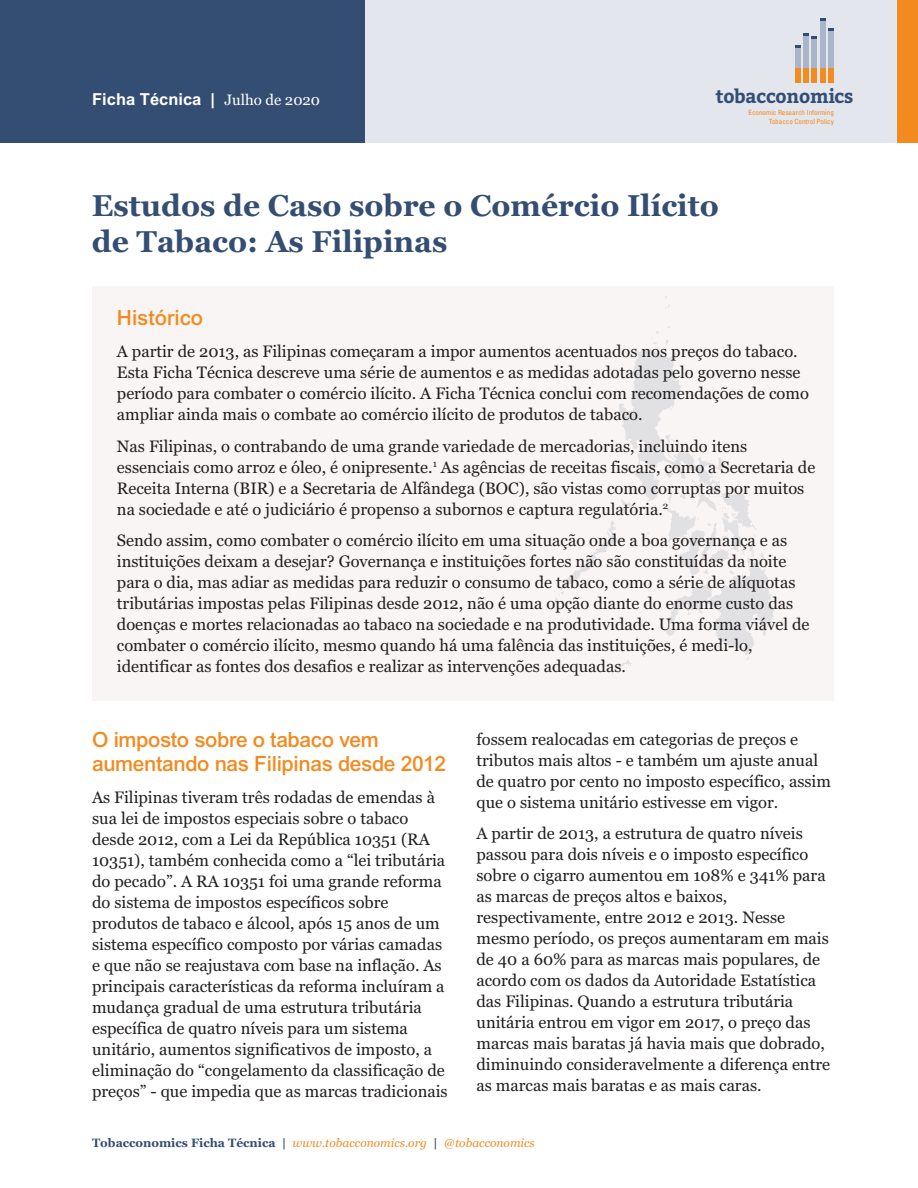
<style>
.page{position:relative;width:918px;height:1188px;background:#fff}
.page>*{position:absolute;margin:0;border:0;box-sizing:border-box;transform-origin:0 0}
.t1{font:700 30px/36px "Georgia";color:#344d73}
.t2{font:500 21px/24px "Arial";letter-spacing:-.015em;color:#f28a20}
.t3{font:700 18.9px "Bitter";letter-spacing:-.01em;color:#334d73}
.t4{font:16.5px/21px "Georgia";color:#231f20}
.t5{font:700 16.5px "Arial";color:#fff}
.t6{font:italic 12px "Georgia";color:#f28a20}
.t7{font:condensed 7.2px/9px "Univers";letter-spacing:-.005em;color:#f28b20;text-align:right}
.s1{font-family:"Georgia";font-weight:400;font-size:15px}
.s2{font-weight:700;font-style:normal;color:#344d73}
</style>
<div class="page">
<div style="left:92px;top:286px;width:742px;height:415px;background:#f9f5f4"></div>
<svg style="left:555px;top:326px;width:219px;height:350px"></svg>
<div style="left:365px;top:0;width:532px;height:143px;background:#e3e6ed"></div>
<div style="left:0;top:0;width:365px;height:143px;background:#344d73"></div>
<div style="left:897px;top:0;width:21px;height:143px;background:#f28a20"></div>
<div style="left:828px;top:30px;width:6px;height:39px;background:#abb5c9"></div>
<svg style="left:828px;top:28px;width:6px;height:3px"></svg>
<div style="left:828px;top:69px;width:6px;height:14px;background:#f28b20"></div>
<div style="left:812px;top:38px;width:5px;height:31px;background:#abb5c9"></div>
<div style="left:812px;top:69px;width:5px;height:14px;background:#f28b20"></div>
<div style="left:803px;top:35px;width:6px;height:34px;background:#abb5c9"></div>
<div style="left:803px;top:69px;width:6px;height:14px;background:#f28b20"></div>
<svg style="left:803px;top:33px;width:14px;height:5px"></svg>
<div style="left:795px;top:46px;width:5px;height:23px;background:#abb5c9"></div>
<div style="left:795px;top:69px;width:5px;height:14px;background:#f28b20"></div>
<svg style="left:795px;top:45px;width:5px;height:3px"></svg>
<div style="left:820px;top:21px;width:5px;height:48px;background:#abb5c9"></div>
<div style="left:820px;top:69px;width:5px;height:14px;background:#f28b20"></div>
<svg style="left:820px;top:18px;width:5px;height:3px"></svg>
<p class="t5" style="left:92px;top:93px;width:230px">Ficha Técnica | <span class="s1">Julho de 2020</span></p>
<p class="t3" style="left:715px;top:85px;width:139px">tobacconomics</p>
<p class="t7" style="left:748px;top:108px;width:87px">Economic Research Informing<br>Tobacco Control Policy</p>
<h1 class="t1" style="left:92px;top:188px;width:628px">Estudos de Caso sobre o Comércio Ilícito de Tabaco: As Filipinas</h1>
<p class="t2" style="left:117px;top:308px;width:88px">Histórico</p>
<p class="t4" style="left:117px;top:341px;width:694px">A partir de 2013, as Filipinas começaram a impor aumentos acentuados nos preços do tabaco.<br>Esta Ficha Técnica descreve uma série de aumentos e as medidas adotadas pelo governo nesse período para combater o comércio ilícito. A Ficha Técnica conclui com recomendações de como ampliar ainda mais o combate ao comércio ilícito de produtos de tabaco.</p>
<p class="t4" style="left:117px;top:435px;width:700px">Nas Filipinas, o contrabando de uma grande variedade de mercadorias, incluindo itens essenciais como arroz e óleo, é onipresente.<sup>1</sup> As agências de receitas fiscais, como a Secretaria de Receita Interna (BIR) e a Secretaria de Alfândega (BOC), são vistas como corruptas por muitos na sociedade e até o judiciário é propenso a subornos e captura regulatória.<sup>2</sup></p>
<p class="t4" style="left:117px;top:530px;width:694px">Sendo assim, como combater o comércio ilícito em uma situação onde a boa governança e as instituições deixam a desejar? Governança e instituições fortes não são constituídas da noite para o dia, mas adiar as medidas para reduzir o consumo de tabaco, como a série de alíquotas tributárias impostas pelas Filipinas desde 2012, não é uma opção diante do enorme custo das doenças e mortes relacionadas ao tabaco na sociedade e na produtividade. Uma forma viável de combater o comércio ilícito, mesmo quando há uma falência das instituições, é medi-lo, identificar as fontes dos desafios e realizar as intervenções adequadas.</p>
<p class="t2" style="left:92px;top:730px;width:356px">O imposto sobre o tabaco vem aumentando nas Filipinas desde 2012</p>
<p class="t4" style="left:92px;top:787px;width:357px">As Filipinas tiveram três rodadas de emendas à sua lei de impostos especiais sobre o tabaco desde 2012, com a Lei da República 10351 (RA 10351), também conhecida como a “lei tributária do pecado”. A RA 10351 foi uma grande reforma do sistema de impostos específicos sobre produtos de tabaco e álcool, após 15 anos de um sistema específico composto por várias camadas e que não se reajustava com base na inflação. As principais características da reforma incluíram a mudança gradual de uma estrutura tributária específica de quatro níveis para um sistema unitário, aumentos significativos de imposto, a eliminação do “congelamento da classificação de preços” - que impedia que as marcas tradicionais</p>
<p class="t4" style="left:477px;top:728px;width:356px">fossem realocadas em categorias de preços e tributos mais altos - e também um ajuste anual de quatro por cento no imposto específico, assim que o sistema unitário estivesse em vigor.</p>
<p class="t4" style="left:477px;top:823px;width:355px">A partir de 2013, a estrutura de quatro níveis passou para dois níveis e o imposto específico sobre o cigarro aumentou em 108% e 341% para as marcas de preços altos e baixos, respectivamente, entre 2012 e 2013. Nesse mesmo período, os preços aumentaram em mais de 40 a 60% para as marcas mais populares, de acordo com os dados da Autoridade Estatística das Filipinas. Quando a estrutura tributária unitária entrou em vigor em 2017, o preço das marcas mais baratas já havia mais que dobrado, diminuindo consideravelmente a diferença entre as marcas mais baratas e as mais caras.</p>
<p class="t6" style="left:92px;top:1135px;width:444px"><span class="s2">Tobacconomics Ficha Técnica |</span> www.tobacconomics.org <span class="s2">|</span> @tobacconomics</p>
</div>
